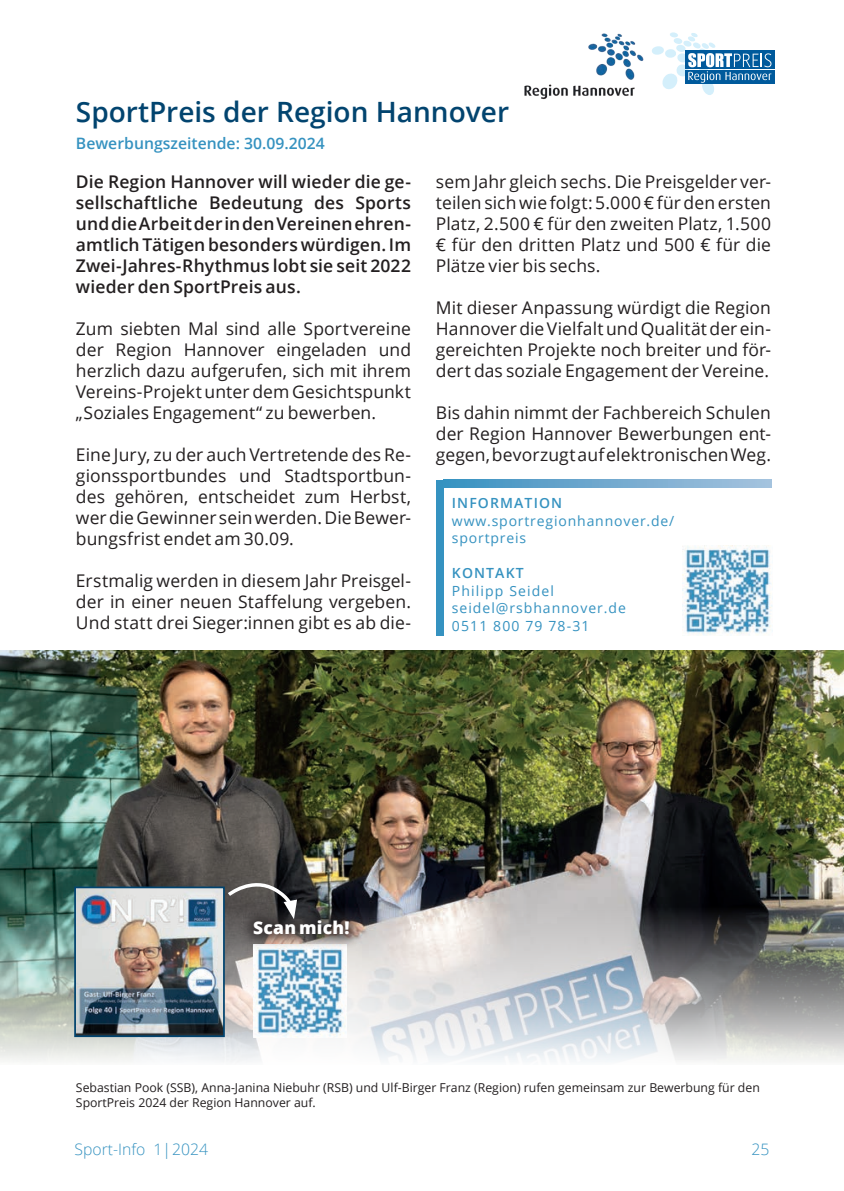
<style>
.page{position:relative;width:844px;height:1191px;background:#fff}
.page>*{position:absolute;margin:0;border:0;box-sizing:border-box;transform-origin:0 0}
.t1{font:600 28px "Open Sans";color:#02446f}
.t2{font:17.5px/21px "Open Sans";letter-spacing:.005em;color:#231f20;text-align:justify}
.t3{font:600 17.5px/21px "Open Sans";letter-spacing:.005em;color:#231f20;text-align:justify}
.t4{font:800 17.5px "Open Sans";letter-spacing:.01em;color:#fff}
.t5{font:600 15.75px "Open Sans";color:#3592c0}
.t6{font:300 15.75px "Open Sans";color:#3592c0}
.t7{font:14px/17.5px "Open Sans";letter-spacing:.07em;color:#3592c0}
.t8{font:600 14px "Open Sans";letter-spacing:.08em;color:#3592c0}
.t9{font:12.25px/15.8px "Open Sans";color:#231f20}
</style>
<div class="page">
<img style="left:524px;top:33px;width:120px;height:66px">
<div style="left:685px;top:70px;width:89px;height:14px;background:#005a9c"></div>
<svg style="left:771px;top:51px;width:3px;height:18px"></svg>
<svg style="left:652px;top:32px;width:119px;height:63px"></svg>
<img style="left:682px;top:546px;width:90px;height:89px">
<div style="left:436px;top:480px;width:7px;height:155px;background:#3592c0"></div>
<svg style="left:443px;top:480px;width:327px;height:7px;background:#70a9ce"></svg>
<img style="left:1px;top:650px;width:842px;height:256px">
<svg style="left:0;top:906px;width:843px;height:156px;background:#b9bebe"></svg>
<img style="left:297px;top:949px;width:49px;height:88px">
<div style="left:238px;top:905px;width:126px;height:44px;background:#231f20;opacity:.75"></div>
<img style="left:73px;top:871px;width:224px;height:167px">
<h1 class="t1" style="left:76px;top:93px;width:434px">SportPreis der Region Hannover</h1>
<p class="t5" style="left:76px;top:132px;width:250px">Bewerbungszeitende: 30.09.2024</p>
<p class="t3" style="left:76px;top:171px;width:336px">Die Region Hannover will wieder die ge&shy;sellschaftliche Bedeutung des Sports und die Arbeit der in den Vereinen ehren&shy;amtlich Tätigen besonders würdigen. Im Zwei-Jahres-Rhythmus lobt sie seit 2022 wieder den SportPreis aus.</p>
<p class="t2" style="left:76px;top:318px;width:336px">Zum siebten Mal sind alle Sportvereine der Region Hannover eingeladen und herzlich dazu aufgerufen, sich mit ihrem Vereins-Projekt unter dem Gesichtspunkt „Soziales Engagement“ zu bewerben.</p>
<p class="t2" style="left:76px;top:444px;width:336px">Eine Jury, zu der auch Vertretende des Re&shy;gionssportbundes und Stadtsportbun&shy;des gehören, entscheidet zum Herbst, wer die Gewinner sein werden. Die Bewer&shy;bungsfrist endet am 30.09.</p>
<p class="t2" style="left:76px;top:570px;width:336px">Erstmalig werden in diesem Jahr Preisgel&shy;der in einer neuen Staffelung vergeben.<br>Und statt drei Sieger:innen gibt es ab die-</p>
<p class="t2" style="left:436px;top:171px;width:336px">sem Jahr gleich sechs. Die Preisgelder ver&shy;teilen sich wie folgt: 5.000 € für den ersten Platz, 2.500 € für den zweiten Platz, 1.500 € für den dritten Platz und 500 € für die Plätze vier bis sechs.</p>
<p class="t2" style="left:436px;top:297px;width:336px">Mit dieser Anpassung würdigt die Region Hannover die Vielfalt und Qualität der ein&shy;gereichten Projekte noch breiter und för&shy;dert das soziale Engagement der Vereine.</p>
<p class="t2" style="left:436px;top:402px;width:336px">Bis dahin nimmt der Fachbereich Schulen der Region Hannover Bewerbungen ent&shy;gegen, bevorzugt auf elektronischen Weg.</p>
<p class="t8" style="left:452px;top:494px;width:112px">INFORMATION</p>
<p class="t7" style="left:452px;top:512px;width:224px">www.sportregionhannover.de/ sportpreis</p>
<p class="t8" style="left:452px;top:564px;width:73px">KONTAKT</p>
<p class="t7" style="left:452px;top:582px;width:175px">Philipp Seidel seidel@rsbhannover.de<br>0511 800 79 78-31</p>
<p class="t4" style="left:253px;top:914px;width:98px">Scan mich!</p>
<p class="t9" style="left:76px;top:1079px;width:685px">Sebastian Pook (SSB), Anna-Janina Niebuhr (RSB) und Ulf-Birger Franz (Region) rufen gemeinsam zur Bewerbung für den<br>SportPreis 2024 der Region Hannover auf.</p>
<p class="t6" style="left:74px;top:1138px;width:135px">Sport-Info 1|2024</p>
<p class="t6" style="left:751px;top:1138px;width:19px">25</p>
</div>
